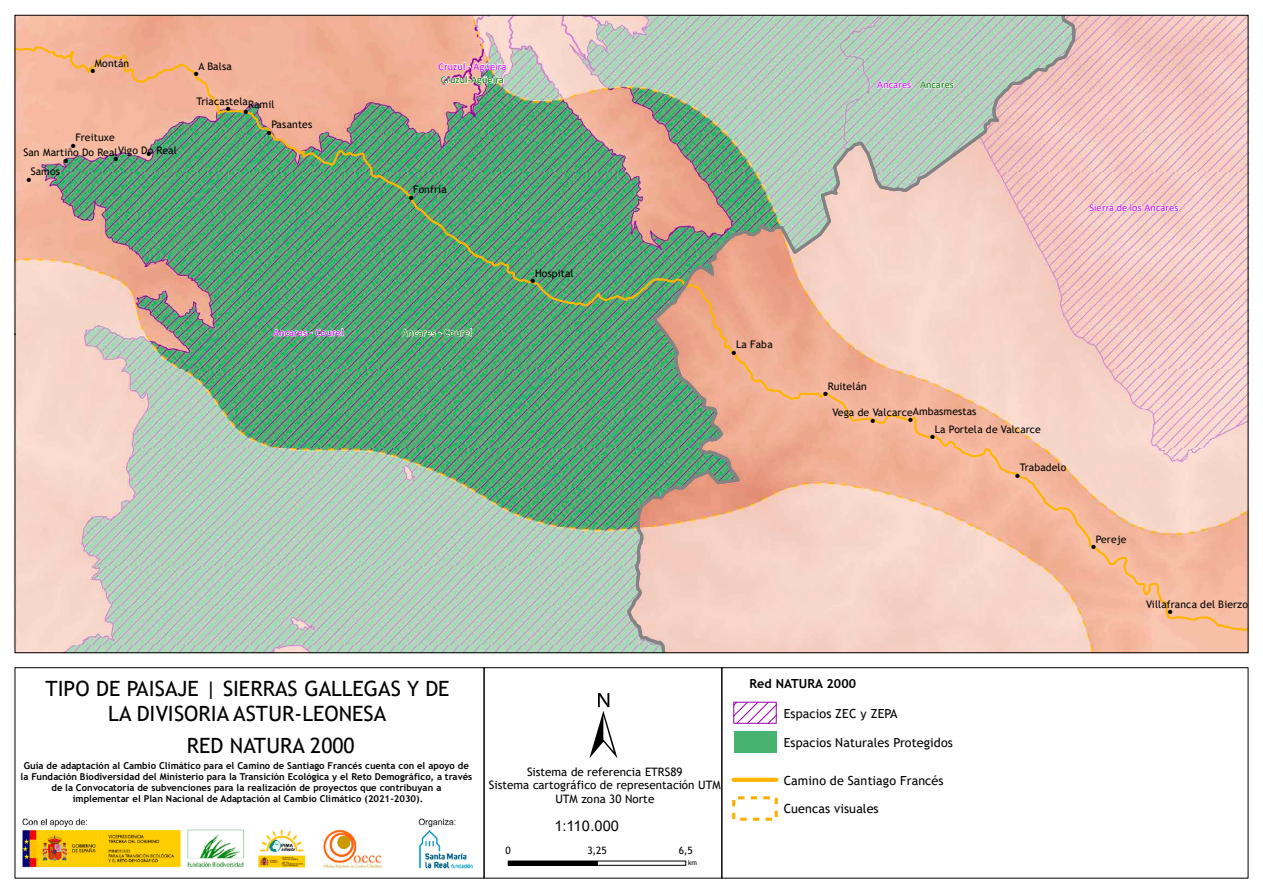
<style>
.page{position:relative;width:1263px;height:893px;background:#fff}
.page>*{position:absolute;margin:0;border:0;box-sizing:border-box;transform-origin:0 0}
.t1{font:92.85px "ESRI North";color:#000}
.t2{font:21px/24.8px "Trebuchet MS";color:#000;text-align:center}
.t3{font:14.7px "Arial";letter-spacing:.005em;color:#000}
.t4{font:12.45px "Trebuchet MS";letter-spacing:.01em;color:#000}
.t5{font:700 12.45px "Trebuchet MS";color:#000}
.t6{font:11.55px/13.6px "Trebuchet MS";letter-spacing:.005em;color:#000;text-align:center}
.t7{font:10.35px "Trebuchet MS";letter-spacing:.005em;color:#000}
.t8{font:10.35px "Calibri";letter-spacing:.005em;color:#c600eb}
.t9{font:10.35px "Calibri";letter-spacing:.005em;color:#007400}
.t10{font:10.05px "Trebuchet MS";color:#000}
.t11{font:700 9.45px/11.1px "Trebuchet MS";color:#000;text-align:center}
.t12{font:6.75px "Trebuchet MS";color:#000}
.t13{font:6.15px "ESRI Default Marker";color:#000}
</style>
<div class="page">
<img style="left:14px;top:14px;width:1235px;height:640px">
<div style="left:15px;top:667px;width:469px;height:212px;border:1px solid #000"></div>
<div style="left:484px;top:667px;width:238px;height:212px;border:1px solid #000"></div>
<div style="left:721px;top:667px;width:527px;height:212px;border:1px solid #000"></div>
<hr style="left:508px;top:861px;width:89px;height:4px;background:#000">
<div style="left:508px;top:861px;width:90px;height:5px;border:1px solid #000"></div>
<div style="left:597px;top:861px;width:89px;height:5px;border:1px solid #000"></div>
<img style="left:22px;top:818px;width:451px;height:51px">
<svg style="left:734px;top:778px;width:42px;height:4px"></svg>
<svg style="left:732px;top:796px;width:12px;height:10px"></svg>
<svg style="left:751px;top:796px;width:6px;height:3px"></svg>
<svg style="left:763px;top:796px;width:15px;height:8px"></svg>
<svg style="left:765px;top:811px;width:13px;height:10px"></svg>
<svg style="left:753px;top:818px;width:6px;height:3px"></svg>
<svg style="left:732px;top:813px;width:15px;height:8px"></svg>
<svg style="left:735px;top:704px;width:40px;height:18px"></svg>
<div style="left:733px;top:702px;width:44px;height:22px;border:1px solid #9b00ad"></div>
<div style="left:734px;top:731px;width:42px;height:21px;background:#48b370"></div>
<p class="t7" style="left:95px;top:57px;width:36px">Montán</p>
<p class="t13" style="left:91px;top:68px;width:6px">!</p>
<p class="t7" style="left:75px;top:131px;width:41px">Freituxe</p>
<p class="t13" style="left:71px;top:142px;width:6px">!</p>
<p class="t7" style="left:118px;top:144px;width:60px">Vigo Do Real</p>
<p class="t7" style="left:23px;top:146px;width:96px">San Martiño Do Real</p>
<p class="t13" style="left:147px;top:150px;width:6px">!</p>
<p class="t13" style="left:114px;top:155px;width:6px">!</p>
<p class="t13" style="left:64px;top:157px;width:6px">!</p>
<p class="t7" style="left:31px;top:165px;width:31px">Samos</p>
<p class="t13" style="left:27px;top:176px;width:6px">!</p>
<p class="t7" style="left:199px;top:60px;width:35px">A Balsa</p>
<p class="t13" style="left:194px;top:71px;width:6px">!</p>
<p class="t7" style="left:197px;top:94px;width:53px">Triacastela</p>
<p class="t7" style="left:248px;top:97px;width:28px">Ramil</p>
<p class="t13" style="left:226px;top:105px;width:6px">!</p>
<p class="t13" style="left:244px;top:109px;width:6px">!</p>
<p class="t7" style="left:271px;top:118px;width:42px">Pasantes</p>
<p class="t13" style="left:267px;top:129px;width:6px">!</p>
<p class="t8" style="left:273px;top:325px;width:72px">Ancares - Courel</p>
<p class="t8" style="left:438px;top:59px;width:69px">Cruzul - Agüeira</p>
<p class="t9" style="left:441px;top:72px;width:65px">Cruzul-Agüeira</p>
<p class="t7" style="left:413px;top:183px;width:35px">Fonfría</p>
<p class="t13" style="left:409px;top:194px;width:6px">!</p>
<p class="t9" style="left:402px;top:325px;width:72px">Ancares - Courel</p>
<p class="t7" style="left:535px;top:266px;width:40px">Hospital</p>
<p class="t13" style="left:531px;top:277px;width:6px">!</p>
<p class="t8" style="left:877px;top:77px;width:36px">Ancares</p>
<p class="t9" style="left:920px;top:77px;width:36px">Ancares</p>
<p class="t8" style="left:1089px;top:200px;width:91px">Sierra de los Ancares</p>
<p class="t7" style="left:736px;top:338px;width:38px">La Faba</p>
<p class="t13" style="left:732px;top:349px;width:6px">!</p>
<p class="t7" style="left:828px;top:380px;width:40px">Ruitelán</p>
<p class="t13" style="left:823px;top:391px;width:6px">!</p>
<p class="t7" style="left:913px;top:405px;width:65px">Ambasmestas</p>
<p class="t7" style="left:832px;top:406px;width:82px">Vega de Valcarce</p>
<p class="t13" style="left:871px;top:417px;width:6px">!</p>
<p class="t13" style="left:908px;top:416px;width:6px">!</p>
<p class="t7" style="left:935px;top:422px;width:107px">La Portela de Valcarce</p>
<p class="t13" style="left:930px;top:433px;width:6px">!</p>
<p class="t7" style="left:1020px;top:461px;width:48px">Trabadelo</p>
<p class="t13" style="left:1015px;top:472px;width:6px">!</p>
<p class="t7" style="left:1096px;top:532px;width:32px">Pereje</p>
<p class="t13" style="left:1091px;top:543px;width:6px">!</p>
<p class="t7" style="left:1146px;top:597px;width:103px">Villafranca del Bierzo</p>
<p class="t13" style="left:1168px;top:608px;width:6px">!</p>
<h2 class="t2" style="left:46px;top:676px;width:405px">TIPO DE PAISAJE | SIERRAS GALLEGAS Y DE<br>LA DIVISORIA ASTUR-LEONESA</h2>
<h2 class="t2" style="left:187px;top:733px;width:169px">RED NATURA 2000</h2>
<p class="t11" style="left:21px;top:760px;width:453px">Guía de adaptación al Cambio Climático para el Camino de Santiago Francés cuenta con el apoyo de la Fundación Biodiversidad del Ministerio para la Transición Ecológica y el Reto Demográfico, a través de la Convocatoria de subvenciones para la realización de proyectos que contribuyan a<br>implementar el Plan Nacional de Adaptación al Cambio Climático (2021-2030).</p>
<h1 class="t1" style="left:589px;top:672px;width:30px">±</h1>
<p class="t6" style="left:489px;top:765px;width:233px">Sistema de referencia ETRS89<br>Sistema cartográfico de representación UTM<br>UTM zona 30 Norte</p>
<h3 class="t3" style="left:554px;top:815px;width:66px">1:110.000</h3>
<p class="t10" style="left:506px;top:844px;width:7px">0</p>
<p class="t10" style="left:587px;top:844px;width:21px">3,25</p>
<p class="t10" style="left:679px;top:844px;width:16px">6,5</p>
<p class="t12" style="left:688px;top:859px;width:10px">km</p>
<h3 class="t5" style="left:749px;top:676px;width:108px">Red NATURA 2000</h3>
<h3 class="t4" style="left:784px;top:705px;width:115px">Espacios ZEC y ZEPA</h3>
<h3 class="t4" style="left:784px;top:734px;width:170px">Espacios Naturales Protegidos</h3>
<h3 class="t4" style="left:784px;top:772px;width:161px">Camino de Santiago Francés</h3>
<h3 class="t4" style="left:784px;top:801px;width:96px">Cuencas visuales</h3>
</div>
